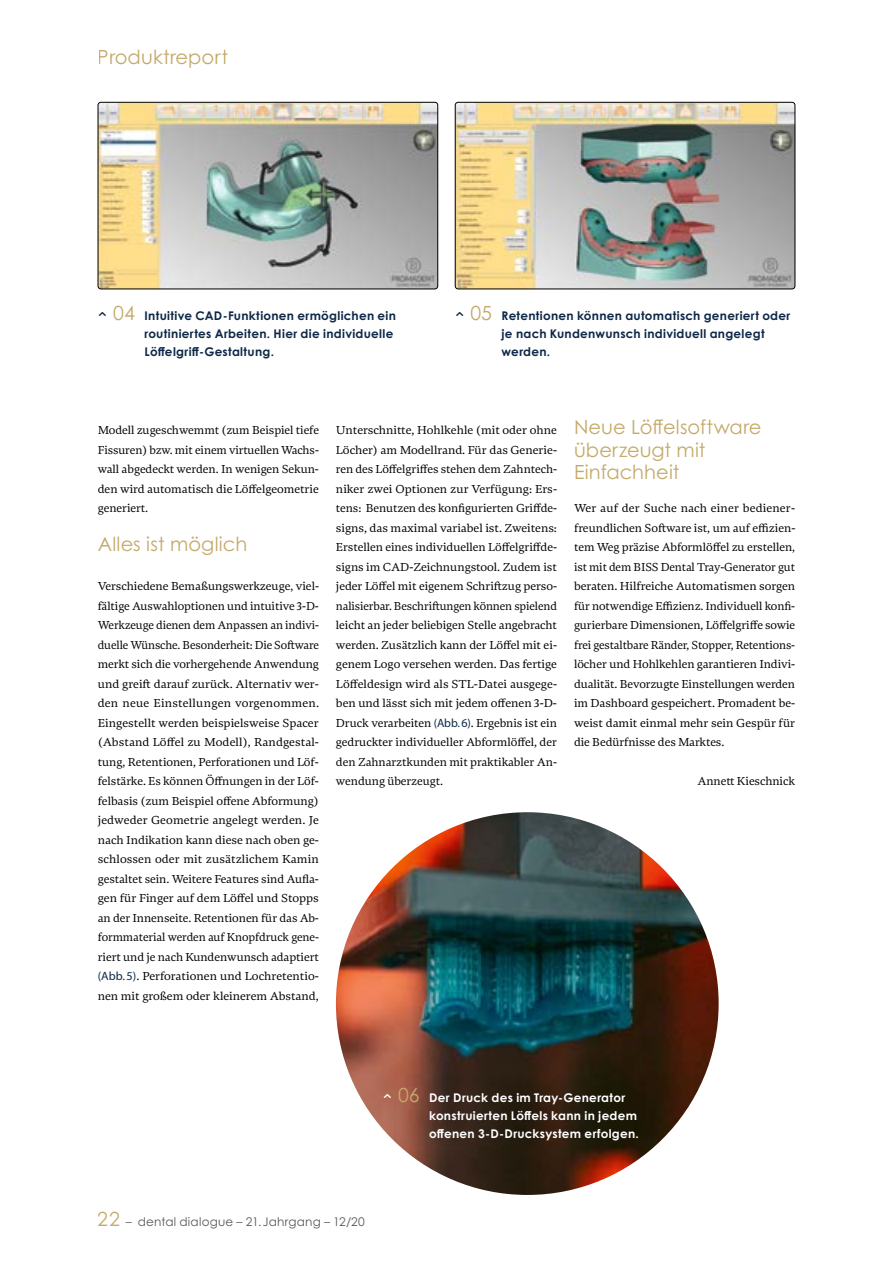
<style>
.page{position:relative;width:893px;height:1263px;background:#fff}
.page>*{position:absolute;margin:0;border:0;box-sizing:border-box;transform-origin:0 0}
.t1{font:19.5px/22.5px "Century Gothic Pro";letter-spacing:.005em;color:#c4aa6a}
.t2{font:12px/19.5px "Bennet Text One";letter-spacing:-.005em;color:#000;text-align:justify}
.t3{font:700 12px/18px "Century Gothic Pro";letter-spacing:.025em;color:#0d2848}
.t4{font:700 12px/18px "Century Gothic Pro";letter-spacing:.02em;color:#fff}
.t5{font:12px "Century Gothic Pro";letter-spacing:.015em;color:#555756}
.s1{font-weight:400;font-size:19.5px;color:#c4aa6a}
.s2{font-family:"Myriad Pro";color:#0d2848}
.s3{font-size:19.5px;color:#c4aa6a}
</style>
<div class="page">
<img style="left:455px;top:102px;width:340px;height:187px">
<div style="left:455px;top:102px;width:340px;height:187px;border:1px solid #000;border-radius:3px"></div>
<img style="left:336px;top:812px;width:383px;height:383px;border-radius:191px">
<img style="left:98px;top:102px;width:340px;height:187px">
<div style="left:98px;top:102px;width:340px;height:187px;border:1px solid #000;border-radius:3px"></div>
<svg style="left:384px;top:1094px;width:7px;height:5px"></svg>
<h1 class="t1" style="left:98px;top:45px;width:132px">Produktreport</h1>
<p class="t3" style="left:145px;top:306px;width:253px;text-indent:-31px"><span class="s1">04</span> Intuitive CAD-Funktionen ermöglichen ein routiniertes Arbeiten. Hier die individuelle<br>Löffelgriff-Gestaltung.</p>
<p class="t3" style="left:502px;top:306px;width:290px;text-indent:-31px"><span class="s1">05</span> Retentionen können automatisch generiert oder je nach Kundenwunsch individuell angelegt werden.</p>
<p class="t2" style="left:98px;top:421px;width:223px">Modell zugeschwemmt (zum Beispiel tiefe Fissuren) bzw. mit einem virtuellen Wachs&shy;wall abgedeckt werden. In wenigen Sekun&shy;den wird automatisch die Löffelgeometrie generiert.</p>
<h1 class="t1" style="left:98px;top:533px;width:151px">Alles ist möglich</h1>
<p class="t2" style="left:98px;top:577px;width:223px">Verschiedene Bemaßungswerkzeuge, viel&shy;fältige Auswahloptionen und intuitive 3-D-Werkzeuge dienen dem Anpassen an indivi&shy;duelle Wünsche. Besonderheit: Die Software merkt sich die vorhergehende Anwendung und greift darauf zurück. Alternativ wer&shy;den neue Einstellungen vorgenommen.<br>Eingestellt werden beispielsweise Spacer (Abstand Löffel zu Modell), Randgestal&shy;tung, Retentionen, Perforationen und Löf&shy;felstärke. Es können Öffnungen in der Löf&shy;felbasis (zum Beispiel offene Abformung) jedweder Geometrie angelegt werden. Je nach Indikation kann diese nach oben ge&shy;schlossen oder mit zusätzlichem Kamin gestaltet sein. Weitere Features sind Aufla&shy;gen für Finger auf dem Löffel und Stopps an der Innenseite. Retentionen für das Ab&shy;formmaterial werden auf Knopfdruck gene&shy;riert und je nach Kundenwunsch adaptiert <span class="s2">(Abb. 5)</span>. Perforationen und Lochretentio&shy;nen mit großem oder kleinerem Abstand,</p>
<p class="t2" style="left:336px;top:421px;width:223px">Unterschnitte, Hohlkehle (mit oder ohne Löcher) am Modellrand. Für das Generie&shy;ren des Löffelgriffes stehen dem Zahntech&shy;niker zwei Optionen zur Verfügung: Ers&shy;tens: Benutzen des konfigurierten Griffde&shy;signs, das maximal variabel ist. Zweitens:<br>Erstellen eines individuellen Löffelgriffde&shy;signs im CAD-Zeichnungstool. Zudem ist jeder Löffel mit eigenem Schriftzug perso&shy;nalisierbar. Beschriftungen können spielend leicht an jeder beliebigen Stelle angebracht werden. Zusätzlich kann der Löffel mit ei&shy;genem Logo versehen werden. Das fertige Löffeldesign wird als STL-Datei ausgege&shy;ben und lässt sich mit jedem offenen 3-D-Druck verarbeiten <span class="s2">(Abb.6)</span>. Ergebnis ist ein gedruckter individueller Abformlöffel, der den Zahnarztkunden mit praktikabler An&shy;wendung überzeugt.</p>
<h1 class="t1" style="left:574px;top:416px;width:189px">Neue Löffelsoftware überzeugt mit<br>Einfachheit</h1>
<p class="t2" style="left:574px;top:499px;width:223px">Wer auf der Suche nach einer bediener&shy;freundlichen Software ist, um auf effizien&shy;tem Weg präzise Abformlöffel zu erstellen, ist mit dem BISS Dental Tray-Generator gut beraten. Hilfreiche Automatismen sorgen für notwendige Effizienz. Individuell konfi&shy;gurierbare Dimensionen, Löffelgriffe sowie frei gestaltbare Ränder, Stopper, Retentions&shy;löcher und Hohlkehlen garantieren Indivi&shy;dualität. Bevorzugte Einstellungen werden im Dashboard gespeichert. Promadent be&shy;weist damit einmal mehr sein Gespür für die Bedürfnisse des Marktes.</p>
<p class="t2" style="left:697px;top:772px;width:99px">Annett Kieschnick</p>
<p class="t4" style="left:429px;top:1089px;width:211px;text-indent:-31px"><span class="s1">06</span> Der Druck des im Tray-Generator konstruierten Löffels kann in jedem offenen 3-D-Drucksystem erfolgen.</p>
<p class="t5" style="left:98px;top:1215px;width:269px"><span class="s3">22</span> – dental dialogue – 21.Jahrgang – 12/20</p>
</div>
